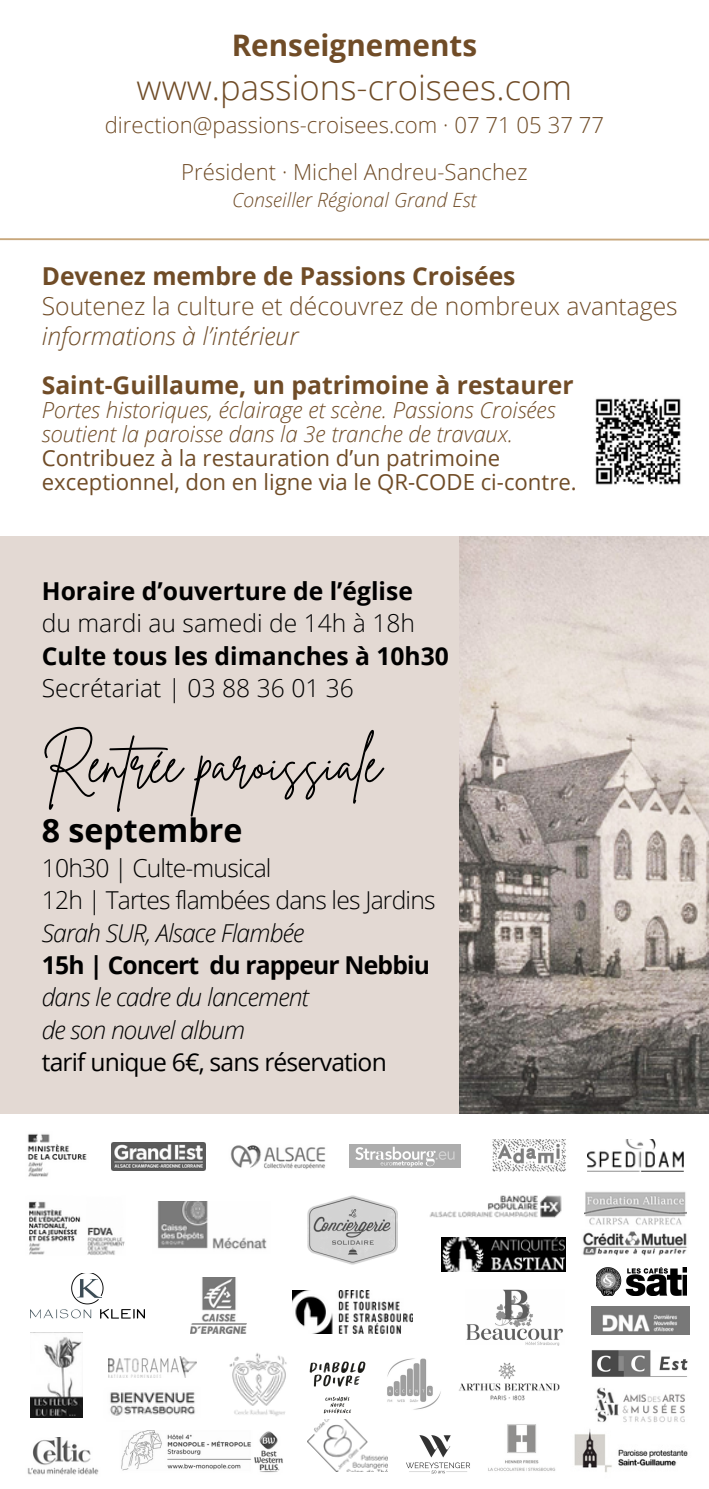
<style>
.page{position:relative;width:709px;height:1489px;background:#fff}
.page>*{position:absolute;margin:0;border:0;box-sizing:border-box;transform-origin:0 0}
.t1{font:52.25px "Brittany Signature";color:#000}
.t2{font:300 34.75px "Open Sans";color:#704c27}
.t3{font:700 32.25px "Open Sans";color:#000}
.t4{font:700 29.75px "Open Sans";color:#704c27}
.t5{font:italic 300 24.75px/32.5px "Open Sans";letter-spacing:-.035em;color:#000}
.t6{font:300 24.75px/30px "Open Sans";color:#704c27}
.t7{font:700 24.75px/32.5px "Open Sans";color:#000}
.t8{font:700 24.75px "Open Sans";color:#704c27}
.t9{font:italic 300 22.25px/24px "Open Sans";color:#704c27}
.t10{font:300 22.25px "Open Sans";color:#704c27}
.t11{font:italic 300 19.75px "Open Sans";color:#704c27}
.s1{font-weight:700}
.s2{font-style:italic}
.s3{font-weight:400;font-style:normal}
.s4{font-weight:300}
.s5{font-style:normal}
.s6{font-weight:700;font-style:normal}
</style>
<div class="page">
<hr style="left:0;top:238px;width:709px;height:3px;background:#c8a77c">
<img style="left:595px;top:398px;width:86px;height:87px">
<div style="left:0;top:536px;width:709px;height:577px;background:#e3d9d3"></div>
<img style="left:460px;top:536px;width:249px;height:578px">
<img style="left:587px;top:1139px;width:96px;height:32px">
<img style="left:30px;top:1273px;width:115px;height:46px">
<img style="left:292px;top:1290px;width:120px;height:43px">
<img style="left:27px;top:1437px;width:72px;height:38px">
<img style="left:387px;top:1358px;width:54px;height:52px">
<img style="left:441px;top:1238px;width:124px;height:33px">
<img style="left:30px;top:1332px;width:53px;height:85px">
<img style="left:585px;top:1191px;width:101px;height:34px">
<img style="left:591px;top:1350px;width:97px;height:27px">
<img style="left:406px;top:1435px;width:64px;height:39px">
<img style="left:110px;top:1392px;width:85px;height:24px">
<img style="left:157px;top:1201px;width:110px;height:49px">
<img style="left:109px;top:1356px;width:88px;height:21px">
<img style="left:307px;top:1419px;width:81px;height:53px">
<img style="left:309px;top:1361px;width:57px;height:53px">
<img style="left:492px;top:1139px;width:75px;height:32px">
<img style="left:349px;top:1144px;width:111px;height:23px">
<img style="left:230px;top:1145px;width:96px;height:24px">
<img style="left:28px;top:1201px;width:97px;height:54px">
<img style="left:582px;top:1231px;width:105px;height:24px">
<img style="left:429px;top:1195px;width:133px;height:23px">
<img style="left:591px;top:1306px;width:98px;height:28px">
<img style="left:596px;top:1267px;width:90px;height:28px">
<img style="left:488px;top:1424px;width:68px;height:47px">
<img style="left:229px;top:1353px;width:58px;height:63px">
<img style="left:594px;top:1387px;width:91px;height:35px">
<img style="left:190px;top:1277px;width:56px;height:56px">
<img style="left:574px;top:1429px;width:114px;height:44px">
<img style="left:112px;top:1143px;width:93px;height:28px">
<img style="left:27px;top:1133px;width:60px;height:44px">
<img style="left:307px;top:1195px;width:90px;height:70px">
<img style="left:121px;top:1430px;width:162px;height:43px">
<img style="left:466px;top:1289px;width:98px;height:56px">
<img style="left:459px;top:1362px;width:101px;height:39px">
<p class="t4" style="left:232px;top:24px;width:247px">Renseignements</p>
<p class="t2" style="left:137px;top:63px;width:437px">www.passions-croisees.com</p>
<p class="t10" style="left:105px;top:109px;width:501px">direction@passions-croisees.com · 07 71 05 37 77</p>
<p class="t10" style="left:181px;top:157px;width:348px">Président · Michel Andreu-Sanchez</p>
<p class="t11" style="left:232px;top:186px;width:246px">Conseiller Régional Grand Est</p>
<p class="t6" style="left:42px;top:261px;width:637px"><span class="s1">Devenez membre de Passions Croisées<br></span>Soutenez la culture et découvrez de nombreux avantages <span class="s2">informations à l’intérieur</span></p>
<p class="t8" style="left:42px;top:368px;width:533px">Saint-Guillaume, un patrimoine à restaurer</p>
<p class="t9" style="left:42px;top:397px;width:536px">Portes historiques, éclairage et scène. Passions Croisées soutient la paroisse dans la 3e tranche de travaux.<br><span class="s3">Contribuez à la restauration d’un patrimoine exceptionnel, don en ligne via le QR-CODE ci-contre.</span></p>
<p class="t7" style="left:42px;top:574px;width:409px">Horaire d’ouverture de l’église<br><span class="s4">du mardi au samedi de 14h à 18h<br></span>Culte tous les dimanches à 10h30<br><span class="s4">Secrétariat | 03 88 36 01 36</span></p>
<p class="t1" style="left:42px;top:730px;width:341px">Rentrée paroissiale</p>
<p class="t3" style="left:42px;top:808px;width:202px">8 septembre</p>
<p class="t5" style="left:42px;top:851px;width:395px"><span class="s5">10h30 | Culte-musical<br>12h | Tartes flambées dans les Jardins<br></span>Sarah SUR, Alsace Flambée<br><span class="s6">15h | Concert du rappeur Nebbiu </span>dans le cadre du lancement<br>de son nouvel album<br><span class="s3">tarif unique 6€, sans réservation</span></p>
</div>
